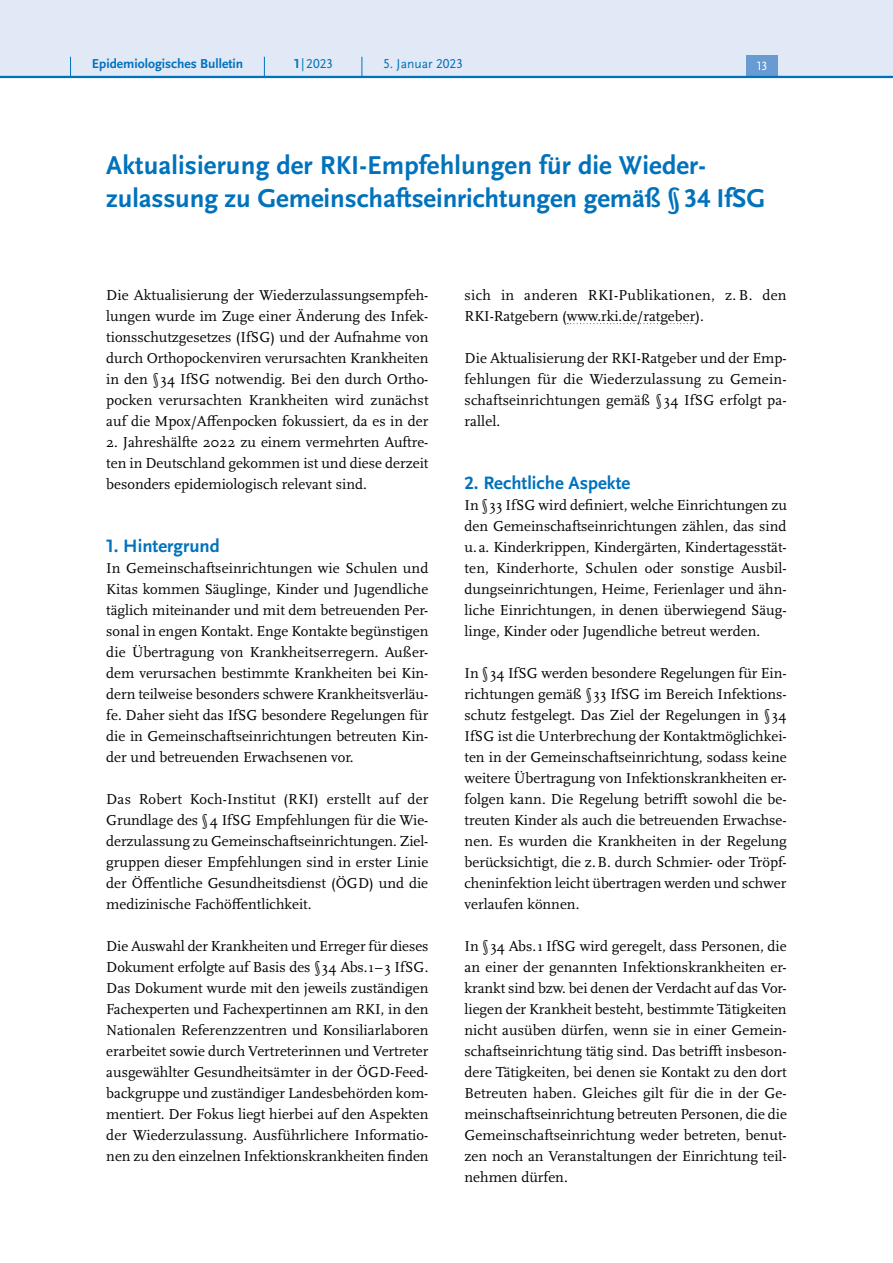
<style>
.page{position:relative;width:893px;height:1263px;background:#fff}
.page>*{position:absolute;margin:0;border:0;box-sizing:border-box;transform-origin:0 0}
.H2{font:700 27px/33px "Scala Sans Pro";letter-spacing:-.005em;color:#0072bc}
.H3_-_Neu{font:700 18.75px "Scala Sans Pro";color:#0072bc}
.P_-_Fließtext{font:15px/21px "Scala Pro";color:#000;text-align:justify}
.P_-_Fließtext-2{font:15px/21px "Scala Pro";letter-spacing:.02em;color:#000}
.t1{font:700 13.5px "Scala Sans Pro";color:#0072bc}
.t2{font:13.5px "Scala Sans Pro";color:#0072bc}
.t3{font:12.45px "Scala Sans Pro";color:#fff}
.s1{font-weight:700}
</style>
<div class="page">
<svg style="left:567px;top:323px;width:129px;height:1px"></svg>
<div style="left:0;top:0;width:893px;height:77px;background:#e1e8f6"></div>
<div style="left:746px;top:55px;width:32px;height:21px;background:#679bd2"></div>
<hr style="left:0;top:76px;width:893px;height:2px;background:#0072bc">
<svg style="left:70px;top:57px;width:1px;height:19px"></svg>
<svg style="left:264px;top:57px;width:1px;height:19px"></svg>
<svg style="left:362px;top:57px;width:1px;height:19px"></svg>
<p class="t1" style="left:92px;top:55px;width:153px">Epidemiologisches Bulletin</p>
<p class="t2" style="left:294px;top:55px;width:40px"><span class="s1">1</span> |2023</p>
<p class="t2" style="left:383px;top:55px;width:81px">5. Januar 2023</p>
<p class="t3" style="left:757px;top:59px;width:12px">13</p>
<h2 class="H2" style="left:106px;top:148px;width:661px">Aktualisierung der RKI-Empfehlungen für die Wieder&shy;zulassung zu Gemeinschaftseinrichtungen gemäß §34 IfSG</h2>
<p class="P_-_Fließtext" style="left:106px;top:284px;width:324px">Die Aktualisierung der Wiederzulassungsempfeh&shy;lungen wurde im Zuge einer Änderung des Infek&shy;tionsschutzgesetzes (IfSG) und der Aufnahme von durch Orthopockenviren verursachten Krankheiten in den § 34 IfSG notwendig. Bei den durch Ortho&shy;pocken verursachten Krankheiten wird zunächst auf die Mpox/Affenpocken fokussiert, da es in der</p>
<p class="P_-_Fließtext" style="left:106px;top:431px;width:324px">2. Jahreshälfte 2022 zu einem vermehrten Auftre&shy;ten in Deutschland gekommen ist und diese derzeit besonders epidemiologisch relevant sind.</p>
<h1 class="H3_-_Neu" style="left:106px;top:534px;width:115px">1. Hintergrund</h1>
<p class="P_-_Fließtext" style="left:106px;top:557px;width:324px">In Gemeinschaftseinrichtungen wie Schulen und Kitas kommen Säuglinge, Kinder und Jugendliche täglich miteinander und mit dem betreuenden Per&shy;sonal in engen Kontakt. Enge Kontakte begünstigen die Übertragung von Krankheitserregern. Außer&shy;dem verursachen bestimmte Krankheiten bei Kin&shy;dern teilweise besonders schwere Krankheitsverläu&shy;fe. Daher sieht das IfSG besondere Regelungen für die in Gemeinschaftseinrichtungen betreuten Kin&shy;der und betreuenden Erwachsenen vor.</p>
<p class="P_-_Fließtext" style="left:106px;top:788px;width:324px">Das Robert Koch-Institut (RKI) erstellt auf der Grundlage des §4 IfSG Empfehlungen für die Wie&shy;derzulassung zu Gemeinschaftseinrichtungen. Ziel&shy;gruppen dieser Empfehlungen sind in erster Linie der Öffentliche Gesundheitsdienst (ÖGD) und die medizinische Fachöffentlichkeit.</p>
<p class="P_-_Fließtext" style="left:106px;top:935px;width:324px">Die Auswahl der Krankheiten und Erreger für dieses Dokument erfolgte auf Basis des § 34 Abs.1–3 IfSG.<br>Das Dokument wurde mit den jeweils zuständigen Fachexperten und Fachexpertinnen am RKI, in den Nationalen Referenzzentren und Konsiliarlaboren erarbeitet sowie durch Vertreterinnen und Vertreter ausgewählter Gesundheitsämter in der ÖGD-Feed&shy;backgruppe und zuständiger Landesbehörden kom&shy;mentiert. Der Fokus liegt hierbei auf den Aspekten der Wiederzulassung. Ausführlichere Informatio&shy;nen zu den einzelnen Infektionskrankheiten finden</p>
<p class="P_-_Fließtext-2" style="left:465px;top:284px;width:324px">sich in anderen RKI-Publikationen, z. B. den<br>RKI-Ratgebern (www.rki.de/ratgeber).</p>
<p class="P_-_Fließtext" style="left:465px;top:347px;width:324px">Die Aktualisierung der RKI-Ratgeber und der Emp&shy;fehlungen für die Wiederzulassung zu Gemein&shy;schaftseinrichtungen gemäß § 34 IfSG erfolgt pa&shy;rallel.</p>
<h1 class="H3_-_Neu" style="left:465px;top:471px;width:167px">2. Rechtliche Aspekte</h1>
<p class="P_-_Fließtext" style="left:465px;top:494px;width:324px">In § 33 IfSG wird definiert, welche Einrichtungen zu den Gemeinschaftseinrichtungen zählen, das sind u. a. Kinderkrippen, Kindergärten, Kindertagesstät&shy;ten, Kinderhorte, Schulen oder sonstige Ausbil&shy;dungseinrichtungen, Heime, Ferienlager und ähn&shy;liche Einrichtungen, in denen überwiegend Säug&shy;linge, Kinder oder Jugendliche betreut werden.</p>
<p class="P_-_Fließtext" style="left:465px;top:662px;width:324px">In § 34 IfSG werden besondere Regelungen für Ein&shy;richtungen gemäß § 33 IfSG im Bereich Infektions&shy;schutz festgelegt. Das Ziel der Regelungen in § 34<br>IfSG ist die Unterbrechung der Kontaktmöglichkei&shy;ten in der Gemeinschaftseinrichtung, sodass keine weitere Übertragung von Infektionskrankheiten er&shy;folgen kann. Die Regelung betrifft sowohl die be&shy;treuten Kinder als auch die betreuenden Erwachse&shy;nen. Es wurden die Krankheiten in der Regelung berücksichtigt, die z.B. durch Schmier- oder Tröpf&shy;cheninfektion leicht übertragen werden und schwer verlaufen können.</p>
<p class="P_-_Fließtext" style="left:465px;top:935px;width:324px">In § 34 Abs.1 IfSG wird geregelt, dass Personen, die an einer der genannten Infektionskrankheiten er&shy;krankt sind bzw. bei denen der Verdacht auf das Vor&shy;liegen der Krankheit besteht, bestimmte Tätigkeiten nicht ausüben dürfen, wenn sie in einer Gemein&shy;schaftseinrichtung tätig sind. Das betrifft insbeson&shy;dere Tätigkeiten, bei denen sie Kontakt zu den dort Betreuten haben. Gleiches gilt für die in der Ge&shy;meinschaftseinrichtung betreuten Personen, die die Gemeinschaftseinrichtung weder betreten, benut&shy;zen noch an Veranstaltungen der Einrichtung teil&shy;nehmen dürfen.</p>
</div>
